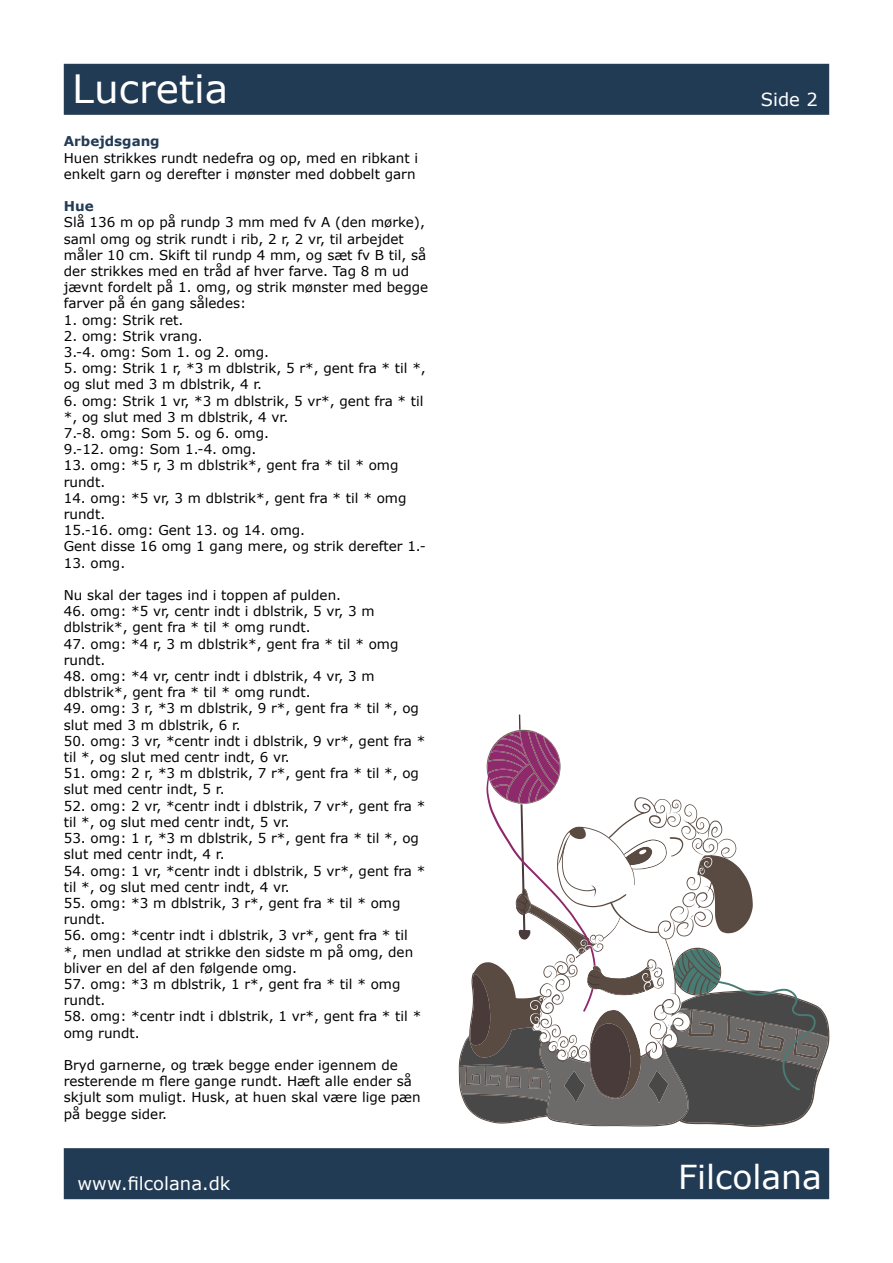
<style>
.page{position:relative;width:893px;height:1263px;background:#fff}
.page>*{position:absolute;margin:0;border:0;box-sizing:border-box;transform-origin:0 0}
.t1{font:39px "Verdana";color:#fff}
.t2{font:33px "Verdana";color:#fff}
.t3{font:18px "Verdana";color:#fff}
.t4{font:13.5px/16.2px "Verdana";color:#000}
.t5{font:700 13.5px "Verdana";color:#223b54}
</style>
<div class="page">
<div style="left:64px;top:64px;width:765px;height:51px;background:#223b54;border:2px solid #243c54"></div>
<div style="left:64px;top:1148px;width:765px;height:51px;background:#223b54;border:2px solid #243c54"></div>
<svg style="left:459px;top:714px;width:370px;height:413px"></svg>
<h1 class="t1" style="left:72px;top:62px;width:158px">Lucretia</h1>
<p class="t5" style="left:64px;top:132px;width:97px">Arbejdsgang</p>
<p class="t4" style="left:64px;top:149px;width:356px">Huen strikkes rundt nedefra og op, med en ribkant i enkelt garn og derefter i mønster med dobbelt garn</p>
<p class="t5" style="left:64px;top:197px;width:31px">Hue</p>
<p class="t4" style="left:64px;top:214px;width:366px">Slå 136 m op på rundp 3 mm med fv A (den mørke), saml omg og strik rundt i rib, 2 r, 2 vr, til arbejdet måler 10 cm. Skift til rundp 4 mm, og sæt fv B til, så der strikkes med en tråd af hver farve. Tag 8 m ud jævnt fordelt på 1. omg, og strik mønster med begge farver på én gang således:</p>
<p class="t4" style="left:64px;top:311px;width:121px">1. omg: Strik ret.</p>
<p class="t4" style="left:64px;top:328px;width:207px">2. omg: Strik vrang.<br>3.-4. omg: Som 1. og 2. omg.</p>
<p class="t4" style="left:64px;top:360px;width:364px">5. omg: Strik 1 r, *3 m dblstrik, 5 r*, gent fra * til *, og slut med 3 m dblstrik, 4 r.</p>
<p class="t4" style="left:64px;top:392px;width:361px">6. omg: Strik 1 vr, *3 m dblstrik, 5 vr*, gent fra * til *, og slut med 3 m dblstrik, 4 vr.<br>7.-8. omg: Som 5. og 6. omg.<br>9.-12. omg: Som 1.-4. omg.</p>
<p class="t4" style="left:64px;top:457px;width:336px">13. omg: *5 r, 3 m dblstrik*, gent fra * til * omg rundt.</p>
<p class="t4" style="left:64px;top:490px;width:364px">14. omg: *5 vr, 3 m dblstrik*, gent fra * til * omg rundt.<br>15.-16. omg: Gent 13. og 14. omg.<br>Gent disse 16 omg 1 gang mere, og strik derefter 1.-</p>
<p class="t4" style="left:64px;top:554px;width:63px">13. omg.</p>
<p class="t4" style="left:64px;top:587px;width:279px">Nu skal der tages ind i toppen af pulden.</p>
<p class="t4" style="left:64px;top:603px;width:312px">46. omg: *5 vr, centr indt i dblstrik, 5 vr, 3 m dblstrik*, gent fra * til * omg rundt.</p>
<p class="t4" style="left:64px;top:635px;width:336px">47. omg: *4 r, 3 m dblstrik*, gent fra * til * omg rundt.</p>
<p class="t4" style="left:64px;top:668px;width:312px">48. omg: *4 vr, centr indt i dblstrik, 4 vr, 3 m dblstrik*, gent fra * til * omg rundt.</p>
<p class="t4" style="left:64px;top:700px;width:357px">49. omg: 3 r, *3 m dblstrik, 9 r*, gent fra * til *, og slut med 3 m dblstrik, 6 r.</p>
<p class="t4" style="left:64px;top:733px;width:363px">50. omg: 3 vr, *centr indt i dblstrik, 9 vr*, gent fra * til *, og slut med centr indt, 6 vr.</p>
<p class="t4" style="left:64px;top:765px;width:357px">51. omg: 2 r, *3 m dblstrik, 7 r*, gent fra * til *, og slut med centr indt, 5 r.</p>
<p class="t4" style="left:64px;top:797px;width:363px">52. omg: 2 vr, *centr indt i dblstrik, 7 vr*, gent fra * til *, og slut med centr indt, 5 vr.</p>
<p class="t4" style="left:64px;top:830px;width:357px">53. omg: 1 r, *3 m dblstrik, 5 r*, gent fra * til *, og slut med centr indt, 4 r.</p>
<p class="t4" style="left:64px;top:862px;width:363px">54. omg: 1 vr, *centr indt i dblstrik, 5 vr*, gent fra * til *, og slut med centr indt, 4 vr.</p>
<p class="t4" style="left:64px;top:895px;width:338px">55. omg: *3 m dblstrik, 3 r*, gent fra * til * omg rundt.</p>
<p class="t4" style="left:64px;top:927px;width:351px">56. omg: *centr indt i dblstrik, 3 vr*, gent fra * til *, men undlad at strikke den sidste m på omg, den bliver en del af den følgende omg.</p>
<p class="t4" style="left:64px;top:976px;width:338px">57. omg: *3 m dblstrik, 1 r*, gent fra * til * omg rundt.</p>
<p class="t4" style="left:64px;top:1008px;width:359px">58. omg: *centr indt i dblstrik, 1 vr*, gent fra * til * omg rundt.</p>
<p class="t4" style="left:64px;top:1057px;width:358px">Bryd garnerne, og træk begge ender igennem de resterende m flere gange rundt. Hæft alle ender så skjult som muligt. Husk, at huen skal være lige pæn på begge sider.</p>
<h3 class="t3" style="left:761px;top:87px;width:58px">Side 2</h3>
<h3 class="t3" style="left:78px;top:1171px;width:154px">www.filcolana.dk</h3>
<h2 class="t2" style="left:678px;top:1155px;width:145px">Filcolana</h2>
</div>
